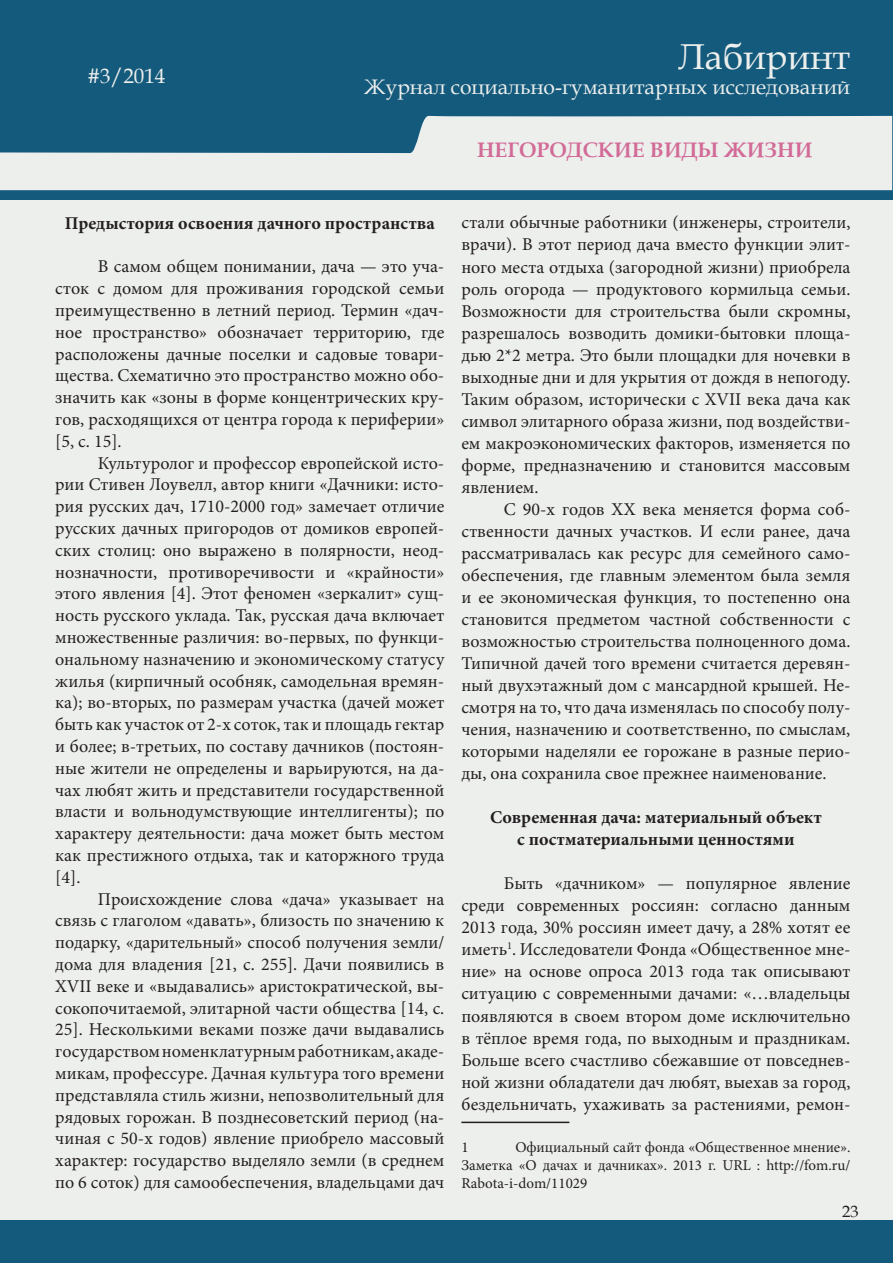
<style>
.page{position:relative;width:893px;height:1263px;background:#fff}
.page>*{position:absolute;margin:0;border:0;box-sizing:border-box;transform-origin:0 0}
.t1{font:36px "Book Antiqua";color:#edefed}
.t2{font:21px "Book Antiqua";color:#edefed}
.t3{font:700 21px "Book Antiqua";color:#d26b97}
.t4{font:18px/21.8px "Minion Pro";color:#231f20;text-align:justify}
.t5{font:700 18px/22px "Minion Pro";color:#231f20;text-align:center}
.t6{font:16.5px "Book Antiqua";color:#231f20}
.t7{font:15px/18px "Minion Pro";color:#231f20;text-align:justify}
</style>
<div class="page">
<div style="left:0;top:1px;width:892px;height:1261px;background:#145a7d"></div>
<hr style="left:0;top:200px;width:1px;height:1020px;background:#edefed">
<div style="left:1px;top:200px;width:891px;height:1020px;background:#edefed"></div>
<svg style="left:0;top:115px;width:892px;height:75px;fill:#edefed"></svg>
<hr style="left:461px;top:1121px;width:108px;height:2px;background:#231f20">
<p class="t2" style="left:87px;top:61px;width:79px">#3/2014</p>
<p class="t2" style="left:100px;top:61px;width:12px">1</p>
<h1 class="t1" style="left:678px;top:31px;width:173px">Лабиринт</h1>
<p class="t2" style="left:364px;top:72px;width:487px">Журнал социально-гуманитарных исследований</p>
<p class="t3" style="left:477px;top:135px;width:337px">НЕГОРОДСКИЕ ВИДЫ ЖИЗНИ</p>
<p class="t5" style="left:65px;top:212px;width:372px">Предыстория освоения дачного пространства</p>
<p class="t4" style="left:55px;top:256px;width:391px;text-indent:43px">В самом общем понимании, дача — это уча&shy;сток с домом для проживания городской семьи преимущественно в летний период. Термин «дач&shy;ное пространство» обозначает территорию, где расположены дачные поселки и садовые товари&shy;щества. Схематично это пространство можно обо&shy;значить как «зоны в форме концентрических кру&shy;гов, расходящихся от центра города к периферии» [5, c. 15].</p>
<p class="t4" style="left:55px;top:452px;width:391px;text-indent:43px">Культуролог и профессор европейской исто&shy;рии Стивен Лоувелл, автор книги «Дачники: исто&shy;рия русских дач, 1710-2000 год» замечает отличие русских дачных пригородов от домиков европей&shy;ских столиц: оно выражено в полярности, неод&shy;нозначности, противоречивости и «крайности» этого явления [4]. Этот феномен «зеркалит» сущ&shy;ность русского уклада. Так, русская дача включает множественные различия: во-первых, по функци&shy;ональному назначению и экономическому статусу жилья (кирпичный особняк, самодельная времян&shy;ка); во-вторых, по размерам участка (дачей может быть как участок от 2-х соток, так и площадь гектар и более; в-третьих, по составу дачников (постоян&shy;ные жители не определены и варьируются, на да&shy;чах любят жить и представители государственной власти и вольнодумствующие интеллигенты); по характеру деятельности: дача может быть местом как престижного отдыха, так и каторжного труда [4].</p>
<p class="t4" style="left:55px;top:888px;width:391px;text-indent:43px">Происхождение слова «дача» указывает на связь с глаголом «давать», близость по значению к подарку, «дарительный» способ получения земли/ дома для владения [21, с. 255]. Дачи появились в XVII веке и «выдавались» аристократической, вы&shy;сокопочитаемой, элитарной части общества [14, с.<br>25]. Несколькими веками позже дачи выдавались государством номенклатурным работникам, акаде&shy;микам, профессуре. Дачная культура того времени представляла стиль жизни, непозволительный для рядовых горожан. В позднесоветский период (на&shy;чиная с 50-х годов) явление приобрело массовый характер: государство выделяло земли (в среднем по 6 соток) для самообеспечения, владельцами дач</p>
<p class="t4" style="left:461px;top:212px;width:391px">стали обычные работники (инженеры, строители, врачи). В этот период дача вместо функции элит&shy;ного места отдыха (загородной жизни) приобрела роль огорода — продуктового кормильца семьи.<br>Возможности для строительства были скромны, разрешалось возводить домики-бытовки площа&shy;дью 2*2 метра. Это были площадки для ночевки в выходные дни и для укрытия от дождя в непогоду.<br>Таким образом, исторически с XVII века дача как символ элитарного образа жизни, под воздействи&shy;ем макроэкономических факторов, изменяется по форме, предназначению и становится массовым явлением.</p>
<p class="t4" style="left:461px;top:498px;width:391px;text-indent:43px">С 90-х годов XX века меняется форма соб&shy;ственности дачных участков. И если ранее, дача рассматривалась как ресурс для семейного само&shy;обеспечения, где главным элементом была земля и ее экономическая функция, то постепенно она становится предметом частной собственности с возможностью строительства полноценного дома.<br>Типичной дачей того времени считается деревян&shy;ный двухэтажный дом с мансардной крышей. Не&shy;смотря на то, что дача изменялась по способу полу&shy;чения, назначению и соответственно, по смыслам, которыми наделяли ее горожане в разные перио&shy;ды, она сохранила свое прежнее наименование.</p>
<p class="t5" style="left:490px;top:806px;width:333px">Современная дача: материальный объект с постматериальными ценностями</p>
<p class="t4" style="left:461px;top:872px;width:391px;text-indent:43px">Быть «дачником» — популярное явление среди современных россиян: согласно данным 2013 года, 30% россиян имеет дачу, а 28% хотят ее иметь<sup>1</sup>. Исследователи Фонда «Общественное мне&shy;ние» на основе опроса 2013 года так описывают ситуацию с современными дачами: «…владельцы появляются в своем втором доме исключительно в тёплое время года, по выходным и праздникам.<br>Больше всего счастливо сбежавшие от повседнев&shy;ной жизни обладатели дач любят, выехав за город, бездельничать, ухаживать за растениями, ремон-</p>
<p class="t7" style="left:461px;top:1138px;width:9px">1</p>
<p class="t7" style="left:461px;top:1138px;width:391px;text-indent:54px">Официальный сайт фонда «Общественное мнение».<br>Заметка «О дачах и дачниках». 2013 г. URL : http://fom.ru/ Rabota-i-dom/11029</p>
<p class="t6" style="left:842px;top:1200px;width:18px">23</p>
</div>
